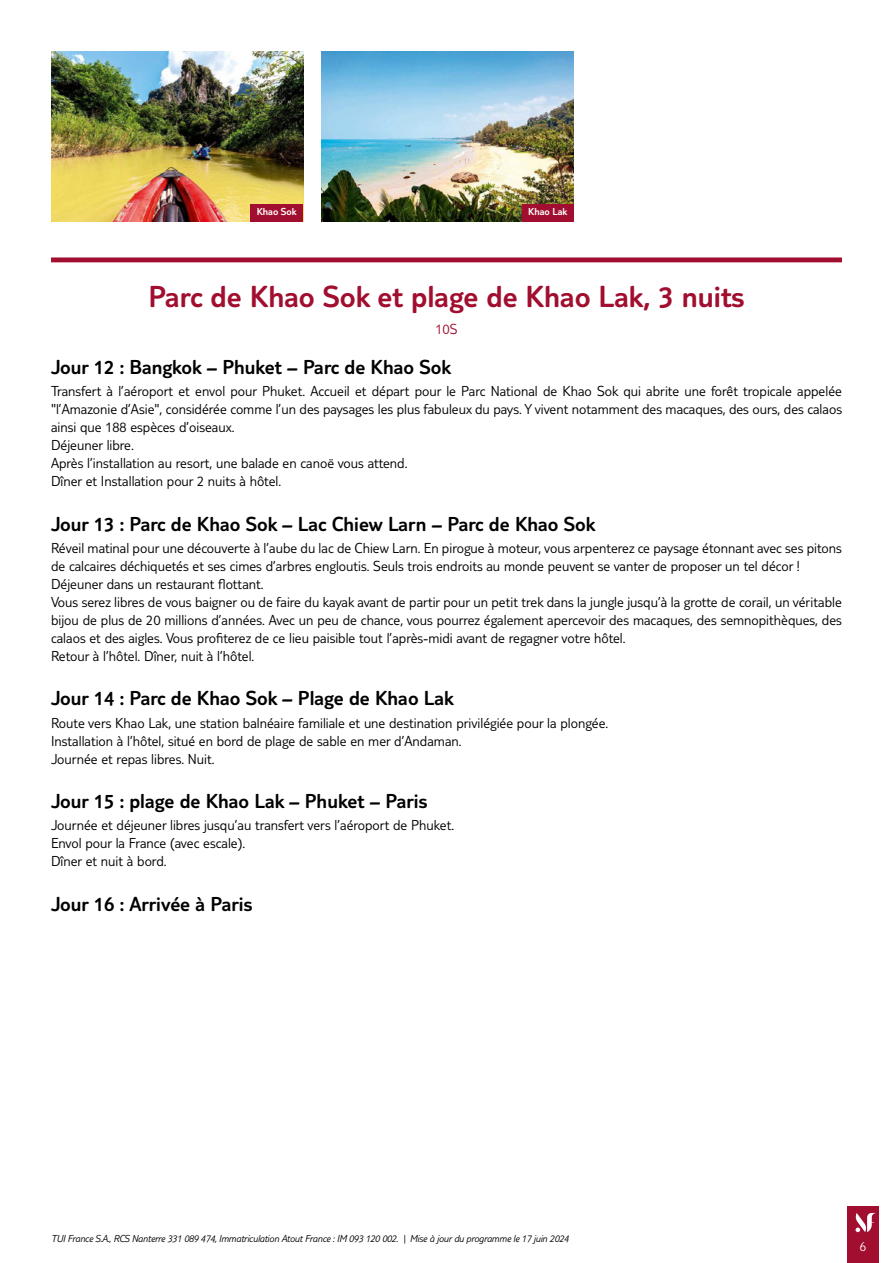
<style>
.page{position:relative;width:893px;height:1263px;background:#fff}
.page>*{position:absolute;margin:0;border:0;box-sizing:border-box;transform-origin:0 0}
.t1{font:300 31.5px "TUI Type";color:#a10e2f}
.t2{font:300 21px "TUI Type";color:#000}
.t3{font:300 15px/18px "TUI Type";color:#000}
.t4{font:300 15px "TUI Type";color:#a10e2f}
.t5{font:300 13.5px "TUI Type";color:#fff}
.t6{font:italic 300 10.5px "TUI Type";letter-spacing:-.02em;color:#000}
.t7{font:300 10.5px "TUI Type";color:#fff}
</style>
<div class="page">
<div style="left:847px;top:1206px;width:32px;height:57px;background:#a10e2f"></div>
<svg style="left:855px;top:1213px;width:21px;height:19px"></svg>
<div style="left:51px;top:257px;width:791px;height:5px;background:#a10e2f"></div>
<img style="left:51px;top:51px;width:252px;height:170px">
<img style="left:322px;top:51px;width:252px;height:170px">
<div style="left:250px;top:204px;width:53px;height:17px;background:#a10e2f"></div>
<div style="left:522px;top:204px;width:52px;height:17px;background:#a10e2f"></div>
<p class="t7" style="left:257px;top:206px;width:42px">Khao Sok</p>
<p class="t7" style="left:528px;top:206px;width:41px">Khao Lak</p>
<h1 class="t1" style="left:148px;top:278px;width:598px">Parc de Khao Sok et plage de Khao Lak, 3 nuits</h1>
<p class="t4" style="left:435px;top:321px;width:24px">10S</p>
<h2 class="t2" style="left:51px;top:355px;width:402px">Jour 12 : Bangkok – Phuket – Parc de Khao Sok</h2>
<p class="t3" style="left:51px;top:382px;width:792px">Transfert à l’aéroport et envol pour Phuket. Accueil et départ pour le Parc National de Khao Sok qui abrite une forêt tropicale appelée "l’Amazonie d’Asie", considérée comme l’un des paysages les plus fabuleux du pays. Y vivent notamment des macaques, des ours, des calaos ainsi que 188 espèces d’oiseaux.<br>Déjeuner libre.<br>Après l’installation au resort, une balade en canoë vous attend.<br>Dîner et Installation pour 2 nuits à hôtel.</p>
<h2 class="t2" style="left:51px;top:512px;width:546px">Jour 13 : Parc de Khao Sok – Lac Chiew Larn – Parc de Khao Sok</h2>
<p class="t3" style="left:51px;top:539px;width:792px">Réveil matinal pour une découverte à l’aube du lac de Chiew Larn. En pirogue à moteur, vous arpenterez ce paysage étonnant avec ses pitons de calcaires déchiquetés et ses cimes d’arbres engloutis. Seuls trois endroits au monde peuvent se vanter de proposer un tel décor !<br>Déjeuner dans un restaurant flottant.<br>Vous serez libres de vous baigner ou de faire du kayak avant de partir pour un petit trek dans la jungle jusqu’à la grotte de corail, un véritable bijou de plus de 20 millions d’années. Avec un peu de chance, vous pourrez également apercevoir des macaques, des semnopithèques, des calaos et des aigles. Vous profiterez de ce lieu paisible tout l’après-midi avant de regagner votre hôtel.<br>Retour à l’hôtel. Dîner, nuit à l’hôtel.</p>
<h2 class="t2" style="left:51px;top:686px;width:404px">Jour 14 : Parc de Khao Sok – Plage de Khao Lak</h2>
<p class="t3" style="left:51px;top:713px;width:559px">Route vers Khao Lak, une station balnéaire familiale et une destination privilégiée pour la plongée.<br>Installation à l’hôtel, situé en bord de plage de sable en mer d’Andaman.<br>Journée et repas libres. Nuit.</p>
<h2 class="t2" style="left:51px;top:789px;width:378px">Jour 15 : plage de Khao Lak – Phuket – Paris</h2>
<p class="t3" style="left:51px;top:816px;width:405px">Journée et déjeuner libres jusqu’au transfert vers l’aéroport de Phuket.<br>Envol pour la France (avec escale).<br>Dîner et nuit à bord.</p>
<h2 class="t2" style="left:51px;top:891px;width:203px">Jour 16 : Arrivée à Paris</h2>
<p class="t6" style="left:51px;top:1232px;width:519px">TUI France S.A., RCS Nanterre 331 089 474, Immatriculation Atout France : IM 093 120 002. | Mise à jour du programme le 17 juin 2024</p>
<p class="t5" style="left:860px;top:1239px;width:8px">6</p>
</div>
